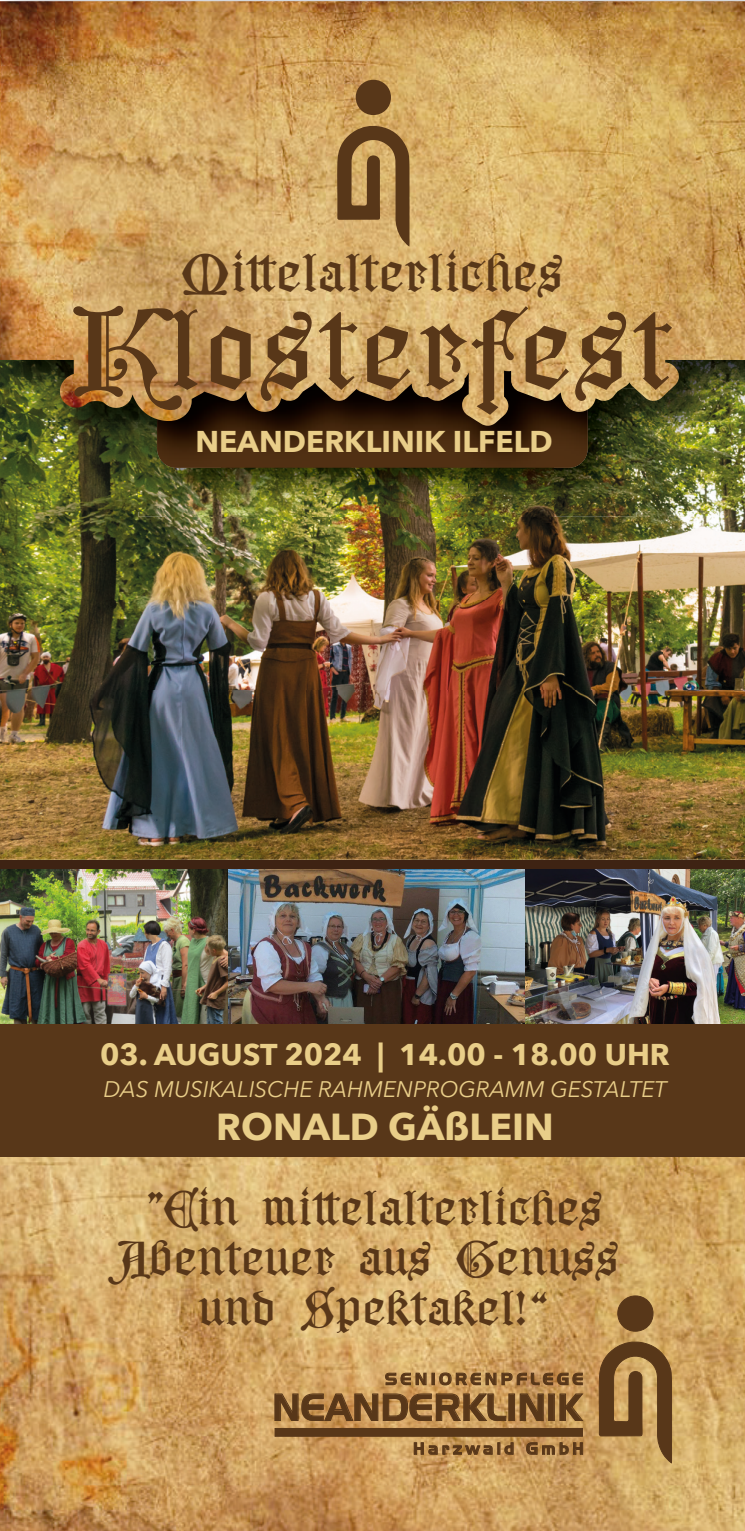
<style>
.page{position:relative;width:745px;height:1531px;background:#fff}
.page>*{position:absolute;margin:0;border:0;box-sizing:border-box;transform-origin:0 0}
.t1{font:90px "Middle Ages PERSONALUSE";letter-spacing:.1em;color:#583719}
.t2{font:43.25px "Middle Ages PERSONALUSE";letter-spacing:.055em;color:#583719}
.t3{font:39.5px/50px "Middle Ages PERSONALUSE";letter-spacing:.055em;color:#583719;text-align:center}
.t4{font:38px "Slider";color:#583719}
.t5{font:700 37.5px "Avenir Next";color:#e9ce89}
.t6{font:700 30px "Avenir Next";color:#e9ce89}
.t7{font:italic 22.5px "Avenir Next";color:#e9ce89}
.t8{font:16.5px "Slider";letter-spacing:.21em;color:#583719}
</style>
<div class="page">
<img style="left:0;top:690px;width:744px;height:170px">
<img style="left:0;top:1157px;width:744px;height:374px">
<svg style="left:274px;top:1393px;width:232px;height:28px;background:#b98b52"></svg>
<div style="left:508px;top:1393px;width:6px;height:28px;border:1px solid #583719"></div>
<svg style="left:519px;top:1393px;width:24px;height:28px"></svg>
<div style="left:548px;top:1393px;width:6px;height:28px;border:1px solid #583719"></div>
<svg style="left:559px;top:1393px;width:24px;height:28px"></svg>
<svg style="left:384px;top:1372px;width:198px;height:13px;background:#aa7f4a"></svg>
<svg style="left:413px;top:1442px;width:100px;height:13px"></svg>
<svg style="left:525px;top:1442px;width:58px;height:13px"></svg>
<div style="left:274px;top:1428px;width:308px;height:8px;background:#583719"></div>
<svg style="left:598px;top:1341px;width:73px;height:122px;background:#967140"></svg>
<div style="left:617px;top:1296px;width:35px;height:35px;background:#583719;border-radius:50%"></div>
<div style="left:616px;top:1295px;width:37px;height:36px;border:1px solid #583719;border-radius:50%"></div>
<div style="left:0;top:860px;width:744px;height:10px;background:#3e2313"></div>
<img style="left:0;top:869px;width:229px;height:155px">
<img style="left:524px;top:869px;width:220px;height:155px">
<img style="left:229px;top:869px;width:295px;height:155px">
<div style="left:0;top:1024px;width:744px;height:133px;background:#583719"></div>
<img style="left:0;top:426px;width:138px;height:85px">
<img style="left:636px;top:426px;width:108px;height:85px">
<img style="left:0;top:511px;width:165px;height:179px">
<img style="left:165px;top:517px;width:331px;height:83px">
<img style="left:496px;top:511px;width:165px;height:89px">
<img style="left:661px;top:511px;width:83px;height:179px">
<img style="left:165px;top:600px;width:497px;height:90px">
<img style="left:138px;top:426px;width:83px;height:91px">
<img style="left:553px;top:426px;width:83px;height:91px">
<img style="left:221px;top:468px;width:332px;height:49px">
<img style="left:157px;top:426px;width:430px;height:42px">
<img style="left:0;top:1px;width:744px;height:425px">
<svg style="left:337px;top:125px;width:72px;height:122px;background:#9b7644"></svg>
<div style="left:355px;top:80px;width:36px;height:35px;background:#583719;border-radius:50%"></div>
<p class="t2" style="left:181px;top:242px;width:382px">Mittelalterliches</p>
<h1 class="t1" style="left:70px;top:286px;width:598px">Klosterfest</h1>
<p class="t6" style="left:195px;top:416px;width:358px">NEANDERKLINIK ILFELD</p>
<p class="t6" style="left:100px;top:1028px;width:571px">03. AUGUST 2024 | 14.00 - 18.00 UHR</p>
<p class="t7" style="left:104px;top:1070px;width:564px">DAS MUSIKALISCHE RAHMENPROGRAMM GESTALTET</p>
<p class="t5" style="left:216px;top:1094px;width:339px">RONALD GÄßLEIN</p>
<p class="t3" style="left:107px;top:1185px;width:512px">"Ein mittelalterliches<br>Abenteuer aus Genuss und Spektakel!“</p>
<p class="t8" style="left:385px;top:1369px;width:200px">SENIORENPFLEGE</p>
<p class="t4" style="left:272px;top:1385px;width:311px">NEANDERKLINIK</p>
<p class="t8" style="left:413px;top:1439px;width:172px">Harzwald GmbH</p>
</div>
